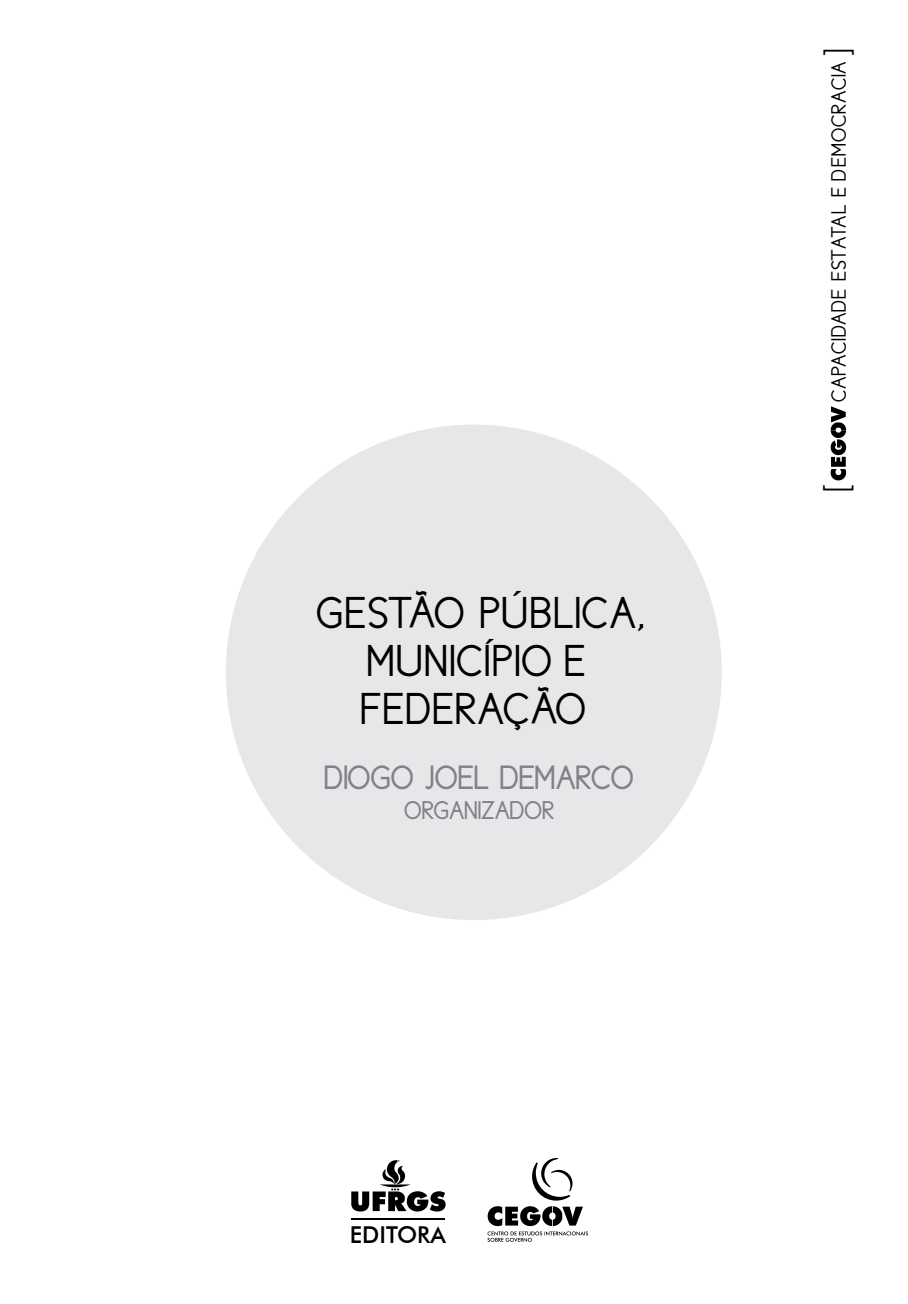
<style>
.page{position:relative;width:908px;height:1304px;background:#fff}
.page>*{position:absolute;margin:0;border:0;box-sizing:border-box;transform-origin:0 0}
.t1{font:45px/48px "New Cicle Fina,Bold";letter-spacing:.02em;color:#000;text-align:center}
.t2{font:700 34px "Cicle Gordita";letter-spacing:-.015em;color:#808285}
.t3{font:32.4px "advent";color:#000}
.t4{font:700 25.8px "Cicle Gordita";letter-spacing:-.015em;color:#808285}
.t5{font:500 23.2px "Futura BT";color:#000}
.t6{font:21px "New Cicle Fina,Bold";letter-spacing:.025em;color:#000}
.s1{font-family:"advent";font-size:32.4px}
</style>
<div class="page">
<div style="left:226px;top:425px;width:495px;height:495px;background:#e6e7e8;border-radius:50%"></div>
<svg style="left:487px;top:1158px;width:101px;height:84px"></svg>
<svg style="left:351px;top:1160px;width:94px;height:51px"></svg>
<hr style="left:351px;top:1218px;width:93px;height:2px;background:#000">
<svg style="left:830px;top:406px;width:15px;height:74px"></svg>
<p class="t1" style="left:316px;top:593px;width:330px">GESTÃO PÚBLICA,<br>MUNICÍPIO E<br>FEDERAÇÃO</p>
<p class="t2" style="left:324px;top:755px;width:311px">DIOGO JOEL DEMARCO</p>
<p class="t4" style="left:404px;top:793px;width:151px">ORGANIZADOR</p>
<p class="t5" style="left:350px;top:1221px;width:97px">EDITORA</p>
<p class="t6" style="left:827px;top:402px;width:357px;rotate:-90deg">CAPACIDADE ESTATAL E DEMOCRACIA <span class="s1">]</span></p>
<p class="t3" style="left:816px;top:493px;width:10px;rotate:-90deg">[</p>
</div>
